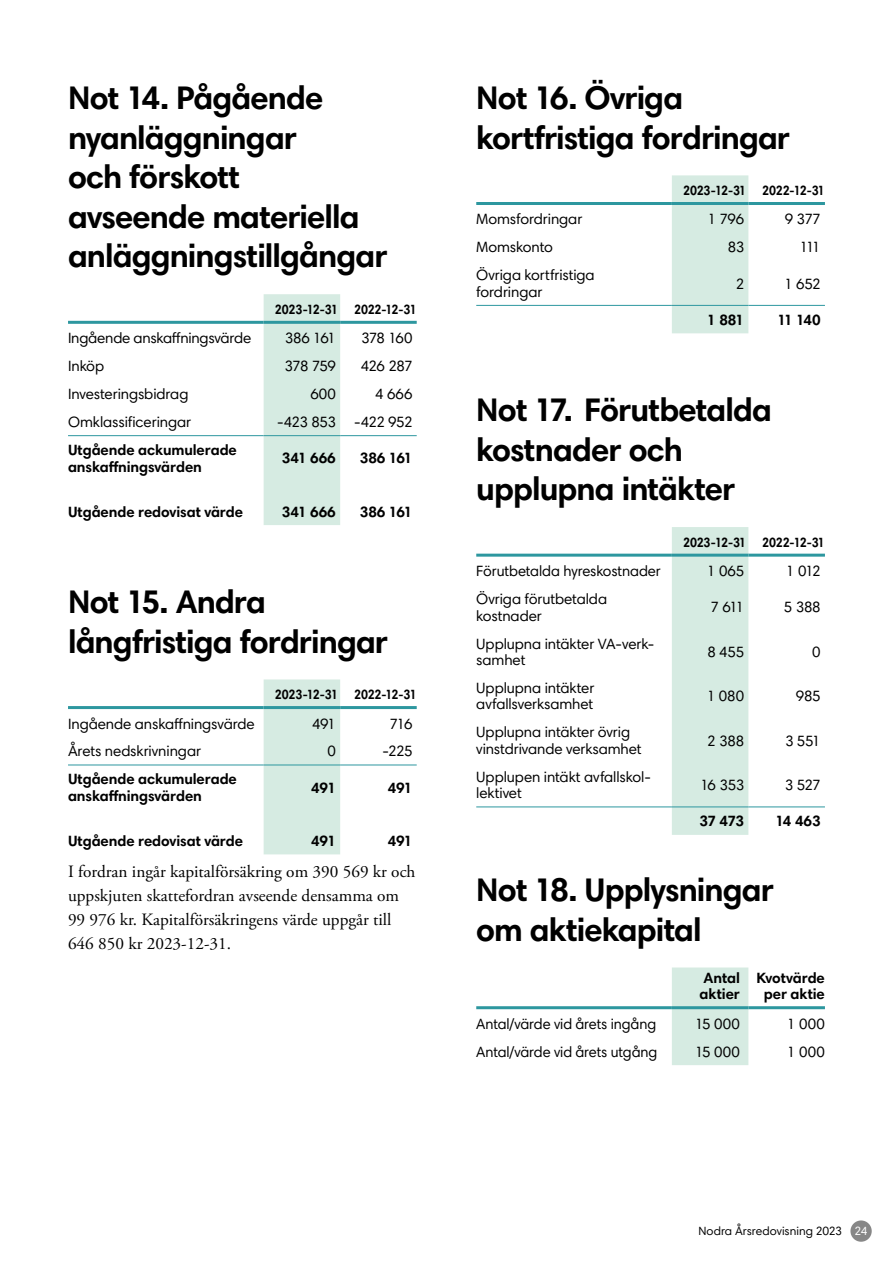
<style>
.page{position:relative;width:893px;height:1263px;background:#fff}
.page>*{position:absolute;margin:0;border:0;box-sizing:border-box;transform-origin:0 0}
.Rubrik_3__H3{font:700 33px/39.6px "Harmonia Sans Std";letter-spacing:-.025em;color:#000}
.Brödtext_inget_avstånd_före__p{font:17.25px/24px "Adobe Garamond Pro";color:#000}
.Tabell_vänster{font:15px/16.5px "Harmonia Sans Std";letter-spacing:-.005em;color:#000}
.Tabell_höger{font:15px "Harmonia Sans Std";letter-spacing:-.03em;color:#000}
.Tabellhuvud_vänster{font:700 15px/16.5px "Harmonia Sans Std";letter-spacing:-.005em;color:#000}
.Tabellhuvud_höger{font:700 15px/16.5px "Harmonia Sans Std";letter-spacing:-.01em;color:#000}
.Tabellhuvud_vänster-2{font:700 13.5px "Harmonia Sans Std";letter-spacing:-.015em;color:#000;scale:.9 1}
.t1{font:12px "Harmonia Sans Std";color:#000}
.s1{color:#fff}
</style>
<div class="page">
<div style="left:850px;top:1220px;width:22px;height:22px;background:#878787;border-radius:50%"></div>
<div style="left:264px;top:294px;width:76px;height:231px;background:#d6ebe2"></div>
<hr style="left:68px;top:435px;width:196px;height:1px;background:#2d979f">
<hr style="left:264px;top:435px;width:76px;height:1px;background:#2d979f">
<hr style="left:340px;top:435px;width:77px;height:1px;background:#2d979f">
<hr style="left:68px;top:321px;width:196px;height:3px;background:#2d979f">
<hr style="left:264px;top:321px;width:76px;height:3px;background:#2d979f">
<hr style="left:340px;top:321px;width:77px;height:3px;background:#2d979f">
<div style="left:264px;top:679px;width:76px;height:175px;background:#d6ebe2"></div>
<hr style="left:68px;top:706px;width:196px;height:3px;background:#2d979f">
<hr style="left:264px;top:706px;width:76px;height:3px;background:#2d979f">
<hr style="left:340px;top:706px;width:77px;height:3px;background:#2d979f">
<hr style="left:68px;top:765px;width:196px;height:1px;background:#2d979f">
<hr style="left:264px;top:765px;width:76px;height:1px;background:#2d979f">
<hr style="left:340px;top:765px;width:77px;height:1px;background:#2d979f">
<div style="left:672px;top:175px;width:76px;height:158px;background:#d6ebe2"></div>
<hr style="left:476px;top:305px;width:196px;height:1px;background:#2d979f">
<hr style="left:672px;top:305px;width:76px;height:1px;background:#2d979f">
<hr style="left:748px;top:305px;width:77px;height:1px;background:#2d979f">
<hr style="left:476px;top:202px;width:196px;height:3px;background:#2d979f">
<hr style="left:672px;top:202px;width:76px;height:3px;background:#2d979f">
<hr style="left:748px;top:202px;width:77px;height:3px;background:#2d979f">
<div style="left:672px;top:527px;width:76px;height:308px;background:#d6ebe2"></div>
<hr style="left:476px;top:806px;width:196px;height:1px;background:#2d979f">
<hr style="left:672px;top:806px;width:76px;height:1px;background:#2d979f">
<hr style="left:748px;top:806px;width:77px;height:1px;background:#2d979f">
<hr style="left:476px;top:554px;width:196px;height:3px;background:#2d979f">
<hr style="left:672px;top:554px;width:76px;height:3px;background:#2d979f">
<hr style="left:748px;top:554px;width:77px;height:3px;background:#2d979f">
<div style="left:672px;top:967px;width:76px;height:98px;background:#d6ebe2"></div>
<hr style="left:476px;top:1006px;width:196px;height:3px;background:#2d979f">
<hr style="left:672px;top:1006px;width:76px;height:3px;background:#2d979f">
<hr style="left:748px;top:1006px;width:77px;height:3px;background:#2d979f">
<h3 class="Rubrik_3__H3" style="left:68px;top:77px;width:321px">Not 14. Pågående nyanläggningar<br>och förskott<br>avseende materiella anläggningstillgångar</h3>
<p class="Tabellhuvud_vänster-2" style="left:275px;top:301px;width:72px">2023-12-31</p>
<p class="Tabellhuvud_vänster-2" style="left:354px;top:301px;width:71px">2022-12-31</p>
<p class="Tabell_vänster" style="left:68px;top:330px;width:185px">Ingående anskaffningsvärde</p>
<p class="Tabell_höger" style="left:285px;top:329px;width:53px">386 161</p>
<p class="Tabell_höger" style="left:361px;top:329px;width:53px">378 160</p>
<p class="Tabell_vänster" style="left:68px;top:358px;width:38px">Inköp</p>
<p class="Tabell_höger" style="left:284px;top:357px;width:53px">378 759</p>
<p class="Tabell_höger" style="left:361px;top:357px;width:53px">426 287</p>
<p class="Tabell_vänster" style="left:68px;top:386px;width:122px">Investeringsbidrag</p>
<p class="Tabell_höger" style="left:310px;top:385px;width:27px">600</p>
<p class="Tabell_höger" style="left:375px;top:385px;width:39px">4 666</p>
<p class="Tabell_vänster" style="left:68px;top:414px;width:125px">Omklassificeringar</p>
<p class="Tabell_höger" style="left:277px;top:413px;width:61px">-423 853</p>
<p class="Tabell_höger" style="left:354px;top:413px;width:60px">-422 952</p>
<p class="Tabellhuvud_vänster" style="left:68px;top:441px;width:170px">Utgående ackumulerade anskaffningsvärden</p>
<p class="Tabellhuvud_höger" style="left:282px;top:450px;width:55px">341 666</p>
<p class="Tabellhuvud_höger" style="left:360px;top:450px;width:54px">386 161</p>
<p class="Tabellhuvud_vänster" style="left:68px;top:503px;width:177px">Utgående redovisat värde</p>
<p class="Tabellhuvud_höger" style="left:282px;top:503px;width:55px">341 666</p>
<p class="Tabellhuvud_höger" style="left:360px;top:503px;width:54px">386 161</p>
<h3 class="Rubrik_3__H3" style="left:68px;top:581px;width:322px">Not 15. Andra långfristiga fordringar</h3>
<p class="Tabellhuvud_vänster-2" style="left:275px;top:686px;width:72px">2023-12-31</p>
<p class="Tabellhuvud_vänster-2" style="left:354px;top:686px;width:71px">2022-12-31</p>
<p class="Tabell_vänster" style="left:68px;top:715px;width:188px">Ingående anskaffningsvärde</p>
<p class="Tabell_höger" style="left:312px;top:714px;width:25px">491</p>
<p class="Tabell_höger" style="left:389px;top:714px;width:24px">716</p>
<p class="Tabell_vänster" style="left:68px;top:743px;width:135px">Årets nedskrivningar</p>
<p class="Tabell_höger" style="left:327px;top:742px;width:10px">0</p>
<p class="Tabell_höger" style="left:382px;top:742px;width:32px">-225</p>
<p class="Tabellhuvud_vänster" style="left:68px;top:771px;width:170px">Utgående ackumulerade anskaffningsvärden</p>
<p class="Tabellhuvud_höger" style="left:311px;top:779px;width:26px">491</p>
<p class="Tabellhuvud_höger" style="left:388px;top:779px;width:26px">491</p>
<p class="Tabellhuvud_vänster" style="left:68px;top:832px;width:177px">Utgående redovisat värde</p>
<p class="Tabellhuvud_höger" style="left:311px;top:832px;width:26px">491</p>
<p class="Tabellhuvud_höger" style="left:388px;top:832px;width:26px">491</p>
<p class="Brödtext_inget_avstånd_före__p" style="left:68px;top:860px;width:349px">I fordran ingår kapitalförsäkring om 390 569 kr och uppskjuten skattefordran avseende densamma om 99 976 kr. Kapitalförsäkringens värde uppgår till 646 850 kr 2023-12-31.</p>
<h3 class="Rubrik_3__H3" style="left:476px;top:77px;width:316px">Not 16. Övriga kortfristiga fordringar</h3>
<p class="Tabellhuvud_vänster-2" style="left:683px;top:182px;width:72px">2023-12-31</p>
<p class="Tabellhuvud_vänster-2" style="left:762px;top:182px;width:71px">2022-12-31</p>
<p class="Tabell_vänster" style="left:476px;top:211px;width:108px">Momsfordringar</p>
<p class="Tabell_höger" style="left:708px;top:210px;width:38px">1 796</p>
<p class="Tabell_höger" style="left:785px;top:210px;width:37px">9 377</p>
<p class="Tabell_vänster" style="left:476px;top:239px;width:78px">Momskonto</p>
<p class="Tabell_höger" style="left:728px;top:238px;width:18px">83</p>
<p class="Tabell_höger" style="left:800px;top:238px;width:22px">111</p>
<p class="Tabell_vänster" style="left:476px;top:267px;width:120px">Övriga kortfristiga fordringar</p>
<p class="Tabell_höger" style="left:736px;top:274px;width:10px">2</p>
<p class="Tabell_höger" style="left:784px;top:274px;width:38px">1 652</p>
<p class="Tabellhuvud_höger" style="left:707px;top:311px;width:38px">1 881</p>
<p class="Tabellhuvud_höger" style="left:777px;top:311px;width:45px">11 140</p>
<h3 class="Rubrik_3__H3" style="left:476px;top:389px;width:297px">Not 17. Förutbetalda kostnader och upplupna intäkter</h3>
<p class="Tabellhuvud_vänster-2" style="left:683px;top:533px;width:72px">2023-12-31</p>
<p class="Tabellhuvud_vänster-2" style="left:762px;top:533px;width:71px">2022-12-31</p>
<p class="Tabell_vänster" style="left:476px;top:563px;width:186px">Förutbetalda hyreskostnader</p>
<p class="Tabell_höger" style="left:707px;top:562px;width:39px">1 065</p>
<p class="Tabell_höger" style="left:786px;top:562px;width:36px">1 012</p>
<p class="Tabell_vänster" style="left:476px;top:590px;width:132px">Övriga förutbetalda kostnader</p>
<p class="Tabell_höger" style="left:711px;top:598px;width:35px">7 611</p>
<p class="Tabell_höger" style="left:784px;top:598px;width:38px">5 388</p>
<p class="Tabell_vänster" style="left:476px;top:635px;width:180px">Upplupna intäkter VA-verk&shy;samhet</p>
<p class="Tabell_höger" style="left:707px;top:642px;width:38px">8 455</p>
<p class="Tabell_höger" style="left:812px;top:642px;width:10px">0</p>
<p class="Tabell_vänster" style="left:476px;top:679px;width:120px">Upplupna intäkter avfallsverksamhet</p>
<p class="Tabell_höger" style="left:707px;top:687px;width:39px">1 080</p>
<p class="Tabell_höger" style="left:796px;top:687px;width:26px">985</p>
<p class="Tabell_vänster" style="left:476px;top:724px;width:167px">Upplupna intäkter övrig vinstdrivande verksamhet</p>
<p class="Tabell_höger" style="left:707px;top:731px;width:38px">2 388</p>
<p class="Tabell_höger" style="left:785px;top:731px;width:37px">3 551</p>
<p class="Tabell_vänster" style="left:476px;top:768px;width:177px">Upplupen intäkt avfallskol&shy;lektivet</p>
<p class="Tabell_höger" style="left:700px;top:776px;width:45px">16 353</p>
<p class="Tabell_höger" style="left:785px;top:776px;width:37px">3 527</p>
<p class="Tabellhuvud_höger" style="left:699px;top:813px;width:46px">37 473</p>
<p class="Tabellhuvud_höger" style="left:776px;top:813px;width:47px">14 463</p>
<h3 class="Rubrik_3__H3" style="left:476px;top:869px;width:299px">Not 18. Upplysningar om aktiekapital</h3>
<p class="Tabellhuvud_höger" style="left:700px;top:969px;width:42px">Antal aktier</p>
<p class="Tabellhuvud_höger" style="left:756px;top:969px;width:70px;text-align:center">Kvotvärde per aktie</p>
<p class="Tabell_vänster" style="left:476px;top:1015px;width:181px">Antal/värde vid årets ingång</p>
<p class="Tabell_höger" style="left:695px;top:1014px;width:46px">15 000</p>
<p class="Tabell_höger" style="left:787px;top:1014px;width:39px">1 000</p>
<p class="Tabell_vänster" style="left:476px;top:1043px;width:183px">Antal/värde vid årets utgång</p>
<p class="Tabell_höger" style="left:695px;top:1042px;width:46px">15 000</p>
<p class="Tabell_höger" style="left:787px;top:1042px;width:39px">1 000</p>
<p class="t1" style="left:698px;top:1224px;width:171px">Nodra Årsredovisning 2023 <span class="s1">24</span></p>
</div>
